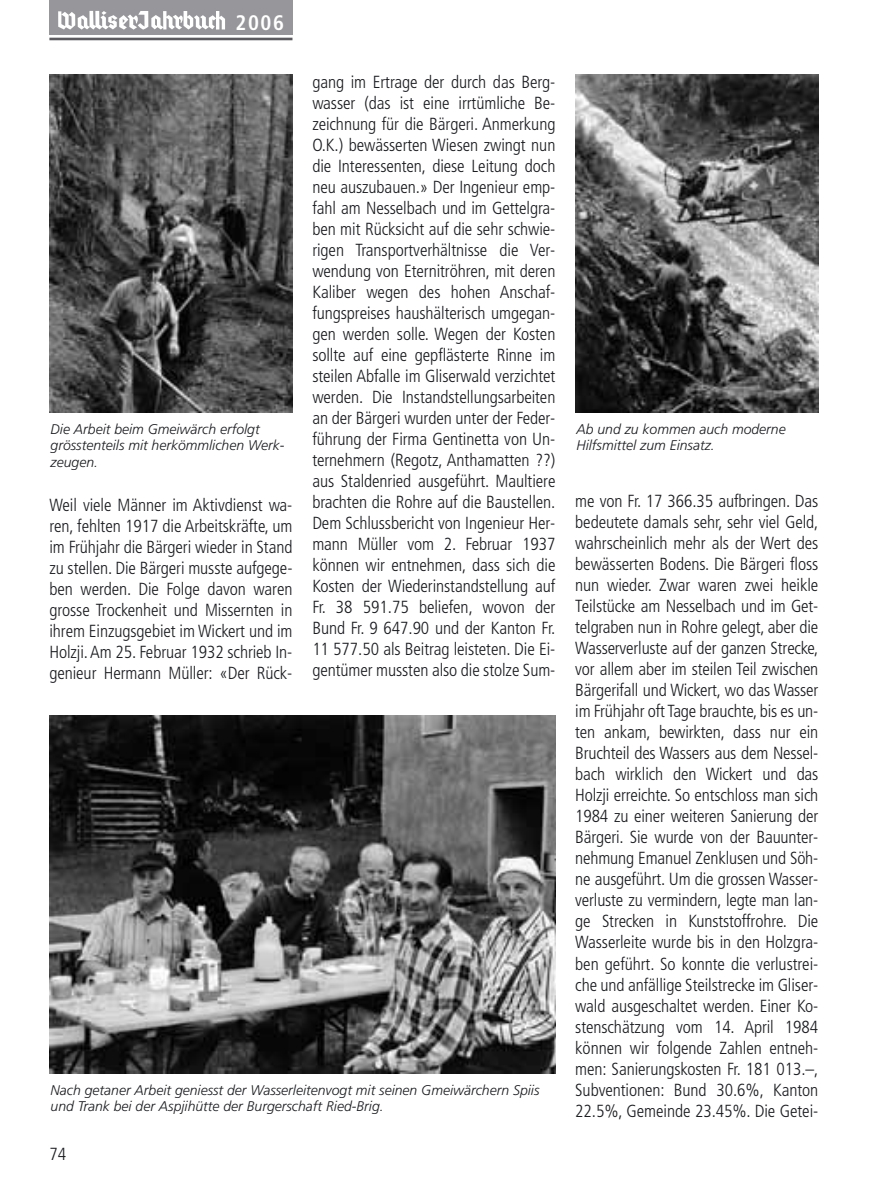
<style>
.page{position:relative;width:893px;height:1191px;background:#fff}
.page>*{position:absolute;margin:0;border:0;box-sizing:border-box;transform-origin:0 0}
.t1{font:700 condensed 21px "Frutiger";color:#fff}
.t2{font:300 condensed 17.5px/21px "Frutiger";letter-spacing:-.005em;color:#1b1c20;text-align:justify}
.t3{font:italic 300 14px/16.6px "Frutiger";color:#1b1c20}
</style>
<div class="page">
<div style="left:49px;top:0;width:243px;height:35px;background:#97979b"></div>
<hr style="left:49px;top:38px;width:243px;height:2px;background:#5c5b60">
<svg style="left:58px;top:11px;width:167px;height:19px"></svg>
<img style="left:49px;top:75px;width:243px;height:337px">
<img style="left:575px;top:75px;width:243px;height:337px">
<img style="left:50px;top:715px;width:505px;height:358px">
<p class="t1" style="left:236px;top:14px;width:50px">2006</p>
<p class="t2" style="left:312px;top:73px;width:245px">gang im Ertrage der durch das Berg&shy;wasser (das ist eine irrtümliche Be&shy;zeichnung für die Bärgeri. Anmerkung O.K.) bewässerten Wiesen zwingt nun die Interessenten, diese Leitung doch neu auszubauen.» Der Ingenieur emp&shy;fahl am Nesselbach und im Gettelgra&shy;ben mit Rücksicht auf die sehr schwie&shy;rigen Transportverhältnisse die Ver&shy;wendung von Eternitröhren, mit deren Kaliber wegen des hohen Anschaf&shy;fungspreises haushälterisch umgegan&shy;gen werden solle. Wegen der Kosten sollte auf eine gepflästerte Rinne im steilen Abfalle im Gliserwald verzichtet werden. Die Instandstellungsarbeiten an der Bärgeri wurden unter der Feder&shy;führung der Firma Gentinetta von Un&shy;ternehmern (Regotz, Anthamatten ??) aus Staldenried ausgeführt. Maultiere brachten die Rohre auf die Baustellen.<br>Dem Schlussbericht von Ingenieur Her&shy;mann Müller vom 2. Februar 1937 können wir entnehmen, dass sich die Kosten der Wiederinstandstellung auf Fr. 38 591.75 beliefen, wovon der Bund Fr. 9 647.90 und der Kanton Fr.<br>11 577.50 als Beitrag leisteten. Die Ei&shy;gentümer mussten also die stolze Sum-</p>
<p class="t3" style="left:51px;top:421px;width:235px">Die Arbeit beim Gmeiwärch erfolgt grösstenteils mit herkömmlichen Werk&shy;zeugen.</p>
<p class="t3" style="left:576px;top:421px;width:211px">Ab und zu kommen auch moderne<br>Hilfsmittel zum Einsatz.</p>
<p class="t2" style="left:575px;top:492px;width:245px">me von Fr. 17 366.35 aufbringen. Das bedeutete damals sehr, sehr viel Geld, wahrscheinlich mehr als der Wert des bewässerten Bodens. Die Bärgeri floss nun wieder. Zwar waren zwei heikle Teilstücke am Nesselbach und im Get&shy;telgraben nun in Rohre gelegt, aber die Wasserverluste auf der ganzen Strecke, vor allem aber im steilen Teil zwischen Bärgerifall und Wickert, wo das Wasser im Frühjahr oft Tage brauchte, bis es un&shy;ten ankam, bewirkten, dass nur ein Bruchteil des Wassers aus dem Nessel&shy;bach wirklich den Wickert und das Holzji erreichte. So entschloss man sich 1984 zu einer weiteren Sanierung der Bärgeri. Sie wurde von der Bauunter&shy;nehmung Emanuel Zenklusen und Söh&shy;ne ausgeführt. Um die grossen Wasser&shy;verluste zu vermindern, legte man lan&shy;ge Strecken in Kunststoffrohre. Die Wasserleite wurde bis in den Holzgra&shy;ben geführt. So konnte die verlustrei&shy;che und anfällige Steilstrecke im Gliser&shy;wald ausgeschaltet werden. Einer Ko&shy;stenschätzung vom 14. April 1984 können wir folgende Zahlen entneh&shy;men: Sanierungskosten Fr. 181 013.–, Subventionen: Bund 30.6%, Kanton 22.5%, Gemeinde 23.45%. Die Getei-</p>
<p class="t2" style="left:49px;top:495px;width:245px">Weil viele Männer im Aktivdienst wa&shy;ren, fehlten 1917 die Arbeitskräfte, um im Frühjahr die Bärgeri wieder in Stand zu stellen. Die Bärgeri musste aufgege&shy;ben werden. Die Folge davon waren grosse Trockenheit und Missernten in ihrem Einzugsgebiet im Wickert und im Holzji. Am 25. Februar 1932 schrieb In&shy;genieur Hermann Müller: «Der Rück-</p>
<p class="t3" style="left:51px;top:1082px;width:490px">Nach getaner Arbeit geniesst der Wasserleitenvogt mit seinen Gmeiwärchern Spiis und Trank bei der Aspjihütte der Burgerschaft Ried-Brig.</p>
<p class="t2" style="left:49px;top:1144px;width:18px">74</p>
</div>
